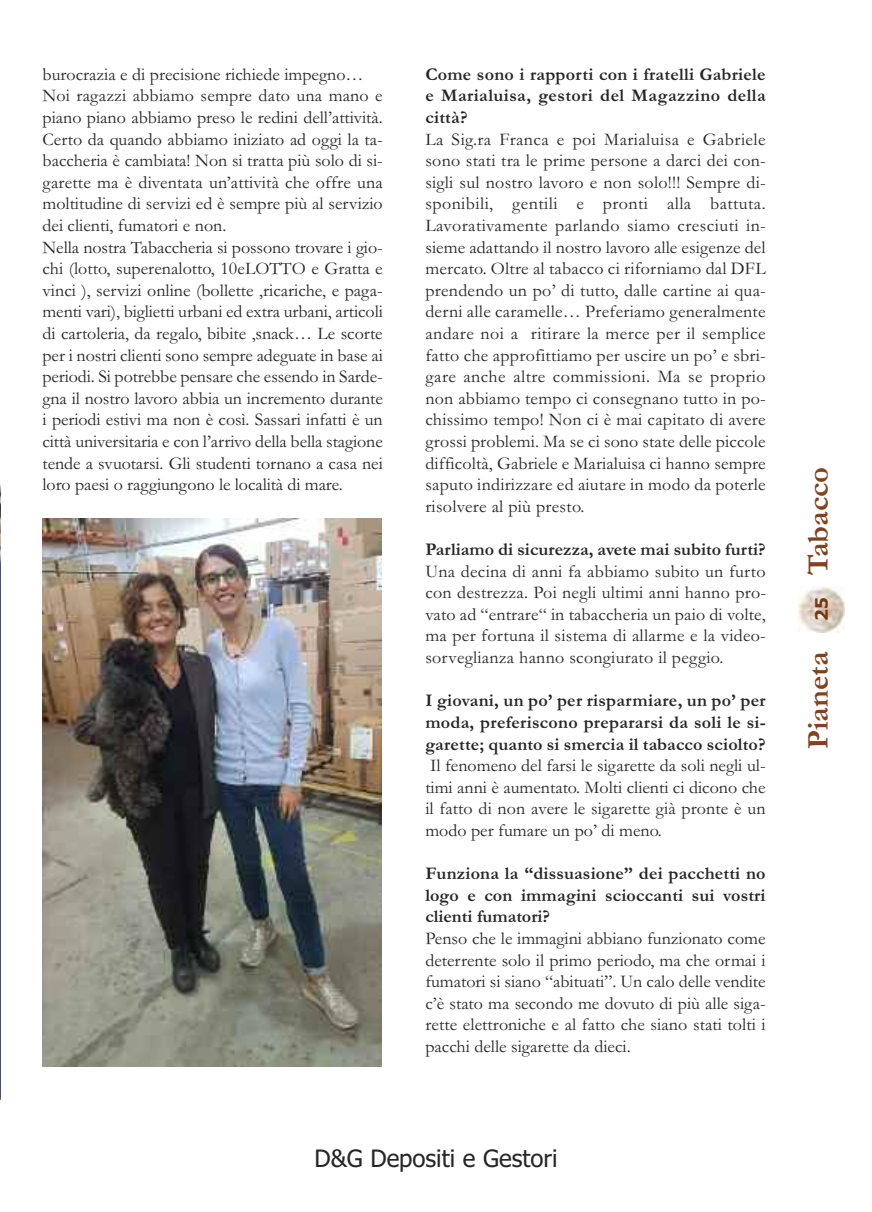
<style>
.page{position:relative;width:872px;height:1212px;background:#fff}
.page>*{position:absolute;margin:0;border:0;box-sizing:border-box;transform-origin:0 0}
.t1{font:700 30.6px "Garamond";color:#81421e}
.t2{font:24px "Tahoma";color:#272627}
.t3{font:18px/21.6px "Garamond";color:#272627;text-align:justify}
.t4{font:700 18px/21.6px "Garamond";letter-spacing:.01em;color:#272627;text-align:justify}
.t5{font:700 17.25px "Tahoma";color:#713b17;scale:1.07 1}
</style>
<div class="page">
<img style="left:798px;top:586px;width:46px;height:46px">
<img style="left:0;top:484px;width:1px;height:619px">
<img style="left:43px;top:519px;width:339px;height:547px">
<p class="t3" style="left:43px;top:63px;width:342px;text-align:left">burocrazia e di precisione richiede impegno… Noi ragazzi abbiamo sempre dato una mano e piano piano abbiamo preso le redini dell’attività.<br>Certo da quando abbiamo iniziato ad oggi la ta&shy;baccheria è cambiata! Non si tratta più solo di si&shy;garette ma è diventata un’attività che offre una moltitudine di servizi ed è sempre più al servizio dei clienti, fumatori e non.<br>Nella nostra Tabaccheria si possono trovare i gio&shy;chi (lotto, superenalotto, 10eLOTTO e Gratta e vinci ), servizi online (bollette ,ricariche, e paga&shy;menti vari), biglietti urbani ed extra urbani, articoli di cartoleria, da regalo, bibite ,snack… Le scorte per i nostri clienti sono sempre adeguate in base ai periodi. Si potrebbe pensare che essendo in Sarde&shy;gna il nostro lavoro abbia un incremento durante i periodi estivi ma non è così. Sassari infatti è un città universitaria e con l’arrivo della bella stagione tende a svuotarsi. Gli studenti tornano a casa nei loro paesi o raggiungono le località di mare.</p>
<p class="t4" style="left:425px;top:63px;width:342px">Come sono i rapporti con i fratelli Gabriele e Marialuisa, gestori del Magazzino della città?</p>
<p class="t3" style="left:425px;top:128px;width:342px">La Sig.ra Franca e poi Marialuisa e Gabriele sono stati tra le prime persone a darci dei con&shy;sigli sul nostro lavoro e non solo!!! Sempre di&shy;sponibili, gentili e pronti alla battuta.<br>Lavorativamente parlando siamo cresciuti in&shy;sieme adattando il nostro lavoro alle esigenze del mercato. Oltre al tabacco ci riforniamo dal DFL prendendo un po’ di tutto, dalle cartine ai qua&shy;derni alle caramelle… Preferiamo generalmente andare noi a ritirare la merce per il semplice fatto che approfittiamo per uscire un po’ e sbri&shy;gare anche altre commissioni. Ma se proprio non abbiamo tempo ci consegnano tutto in po&shy;chissimo tempo! Non ci è mai capitato di avere grossi problemi. Ma se ci sono state delle piccole difficoltà, Gabriele e Marialuisa ci hanno sempre saputo indirizzare ed aiutare in modo da poterle risolvere al più presto.</p>
<p class="t4" style="left:425px;top:538px;width:342px">Parliamo di sicurezza, avete mai subito furti?</p>
<p class="t3" style="left:425px;top:560px;width:342px">Una decina di anni fa abbiamo subito un furto con destrezza. Poi negli ultimi anni hanno pro&shy;vato ad “entrare“ in tabaccheria un paio di volte, ma per fortuna il sistema di allarme e la video&shy;sorveglianza hanno scongiurato il peggio.</p>
<p class="t4" style="left:425px;top:689px;width:342px">I giovani, un po’ per risparmiare, un po’ per moda, preferiscono prepararsi da soli le si&shy;garette; quanto si smercia il tabacco sciolto?</p>
<p class="t3" style="left:425px;top:754px;width:342px">Il fenomeno del farsi le sigarette da soli negli ul&shy;timi anni è aumentato. Molti clienti ci dicono che il fatto di non avere le sigarette già pronte è un modo per fumare un po’ di meno.</p>
<p class="t4" style="left:425px;top:862px;width:342px">Funziona la “dissuasione” dei pacchetti no logo e con immagini scioccanti sui vostri clienti fumatori?</p>
<p class="t3" style="left:425px;top:927px;width:342px">Penso che le immagini abbiano funzionato come deterrente solo il primo periodo, ma che ormai i fumatori si siano “abituati”. Un calo delle vendite c’è stato ma secondo me dovuto di più alle siga&shy;rette elettroniche e al fatto che siano stati tolti i pacchi delle sigarette da dieci.</p>
<h2 class="t2" style="left:314px;top:1144px;width:245px">D&amp;G Depositi e Gestori</h2>
<h1 class="t1" style="left:799px;top:575px;width:110px;rotate:-90deg">Tabacco</h1>
<p class="t5" style="left:811px;top:621px;width:23px;rotate:-90deg">25</p>
<h1 class="t1" style="left:799px;top:749px;width:99px;rotate:-90deg">Pianeta</h1>
</div>
